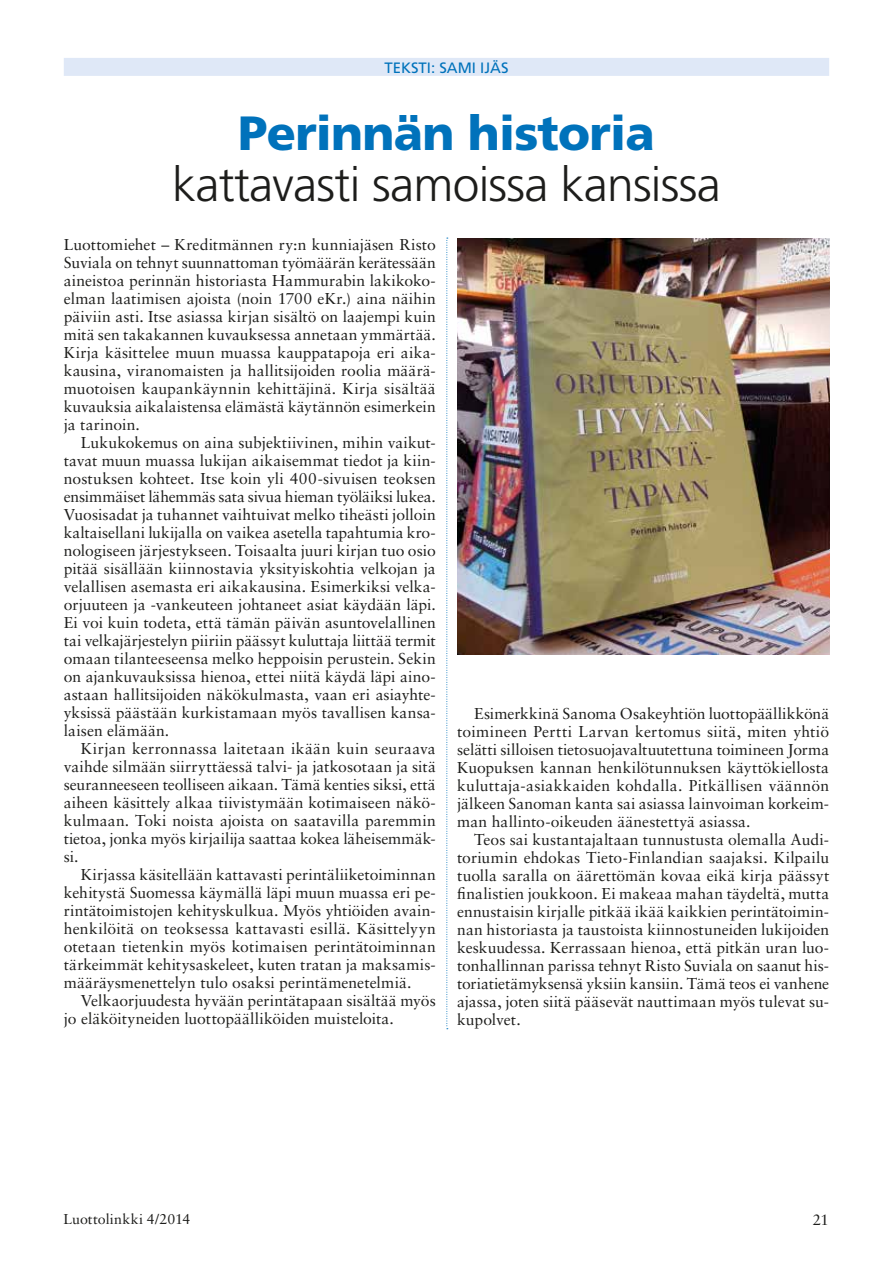
<style>
.page{position:relative;width:893px;height:1263px;background:#fff}
.page>*{position:absolute;margin:0;border:0;box-sizing:border-box;transform-origin:0 0}
.t1{font:300 48px "Frutiger LT Std";letter-spacing:-.015em;color:#1d1d1b}
.t2{font:900 48px "Frutiger LT Std";letter-spacing:-.015em;color:#0072bb}
.t3{font:15.75px/18px "Sabon LT Std";letter-spacing:.005em;color:#1d1d1b;text-align:justify}
.t4{font:15px "Frutiger LT Std";color:#0072bb}
.t5{font:15px "Sabon LT Std";color:#1d1d1b}
.t6{font:14.25px "Sabon LT Std";letter-spacing:.005em;color:#1d1d1b}
</style>
<div class="page">
<div style="left:64px;top:58px;width:765px;height:18px;background:#dfe8f7"></div>
<svg style="left:446px;top:238px;width:2px;height:791px"></svg>
<img style="left:457px;top:238px;width:372px;height:417px">
<p class="t4" style="left:384px;top:59px;width:126px">TEKSTI: SAMI IJÄS</p>
<h1 class="t2" style="left:238px;top:104px;width:418px">Perinnän historia</h1>
<h1 class="t1" style="left:172px;top:157px;width:550px">kattavasti samoissa kansissa</h1>
<p class="t3" style="left:64px;top:236px;width:374px">Luottomiehet – Kreditmännen ry:n kunniajäsen Risto Suviala on tehnyt suunnattoman työmäärän kerätessään aineistoa perinnän historiasta Hammurabin lakikoko&shy;elman laatimisen ajoista (noin 1700 eKr.) aina näihin päiviin asti. Itse asiassa kirjan sisältö on laajempi kuin mitä sen takakannen kuvauksessa annetaan ymmärtää.<br>Kirja käsittelee muun muassa kauppatapoja eri aika&shy;kausina, viranomaisten ja hallitsijoiden roolia määrä&shy;muotoisen kaupankäynnin kehittäjinä. Kirja sisältää kuvauksia aikalaistensa elämästä käytännön esimerkein ja tarinoin.</p>
<p class="t3" style="left:64px;top:434px;width:374px;text-indent:17px">Lukukokemus on aina subjektiivinen, mihin vaikut&shy;tavat muun muassa lukijan aikaisemmat tiedot ja kiin&shy;nostuksen kohteet. Itse koin yli 400-sivuisen teoksen ensimmäiset lähemmäs sata sivua hieman työläiksi lukea.<br>Vuosisadat ja tuhannet vaihtuivat melko tiheästi jolloin kaltaisellani lukijalla on vaikea asetella tapahtumia kro&shy;nologiseen järjestykseen. Toisaalta juuri kirjan tuo osio pitää sisällään kiinnostavia yksityiskohtia velkojan ja velallisen asemasta eri aikakausina. Esimerkiksi velka&shy;orjuuteen ja -vankeuteen johtaneet asiat käydään läpi.<br>Ei voi kuin todeta, että tämän päivän asuntovelallinen tai velkajärjestelyn piiriin päässyt kuluttaja liittää termit omaan tilanteeseensa melko heppoisin perustein. Sekin on ajankuvauksissa hienoa, ettei niitä käydä läpi aino&shy;astaan hallitsijoiden näkökulmasta, vaan eri asiayhte&shy;yksissä päästään kurkistamaan myös tavallisen kansa&shy;laisen elämään.</p>
<p class="t3" style="left:64px;top:740px;width:374px;text-indent:17px">Kirjan kerronnassa laitetaan ikään kuin seuraava vaihde silmään siirryttäessä talvi- ja jatkosotaan ja sitä seuranneeseen teolliseen aikaan. Tämä kenties siksi, että aiheen käsittely alkaa tiivistymään kotimaiseen näkö&shy;kulmaan. Toki noista ajoista on saatavilla paremmin tietoa, jonka myös kirjailija saattaa kokea läheisemmäk&shy;si.</p>
<p class="t3" style="left:64px;top:866px;width:374px;text-indent:17px">Kirjassa käsitellään kattavasti perintäliiketoiminnan kehitystä Suomessa käymällä läpi muun muassa eri pe&shy;rintätoimistojen kehityskulkua. Myös yhtiöiden avain&shy;henkilöitä on teoksessa kattavasti esillä. Käsittelyyn otetaan tietenkin myös kotimaisen perintätoiminnan tärkeimmät kehitysaskeleet, kuten tratan ja maksamis&shy;määräysmenettelyn tulo osaksi perintämenetelmiä.</p>
<p class="t3" style="left:64px;top:992px;width:374px;text-indent:17px">Velkaorjuudesta hyvään perintätapaan sisältää myös jo eläköityneiden luottopäälliköiden muisteloita.</p>
<p class="t3" style="left:457px;top:705px;width:374px;text-indent:17px">Esimerkkinä Sanoma Osakeyhtiön luottopäällikkönä toimineen Pertti Larvan kertomus siitä, miten yhtiö selätti silloisen tietosuojavaltuutettuna toimineen Jorma Kuopuksen kannan henkilötunnuksen käyttökiellosta kuluttaja-asiakkaiden kohdalla. Pitkällisen väännön jälkeen Sanoman kanta sai asiassa lainvoiman korkeim&shy;man hallinto-oikeuden äänestettyä asiassa.</p>
<p class="t3" style="left:457px;top:831px;width:374px;text-indent:17px">Teos sai kustantajaltaan tunnustusta olemalla Audi&shy;toriumin ehdokas Tieto-Finlandian saajaksi. Kilpailu tuolla saralla on äärettömän kovaa eikä kirja päässyt finalistien joukkoon. Ei makeaa mahan täydeltä, mutta ennustaisin kirjalle pitkää ikää kaikkien perintätoimin&shy;nan historiasta ja taustoista kiinnostuneiden lukijoiden keskuudessa. Kerrassaan hienoa, että pitkän uran luo&shy;tonhallinnan parissa tehnyt Risto Suviala on saanut his&shy;toriatietämyksensä yksiin kansiin. Tämä teos ei vanhene ajassa, joten siitä pääsevät nauttimaan myös tulevat su&shy;kupolvet.</p>
<p class="t6" style="left:63px;top:1211px;width:128px">Luottolinkki 4/2014</p>
<p class="t5" style="left:813px;top:1211px;width:18px">21</p>
</div>
